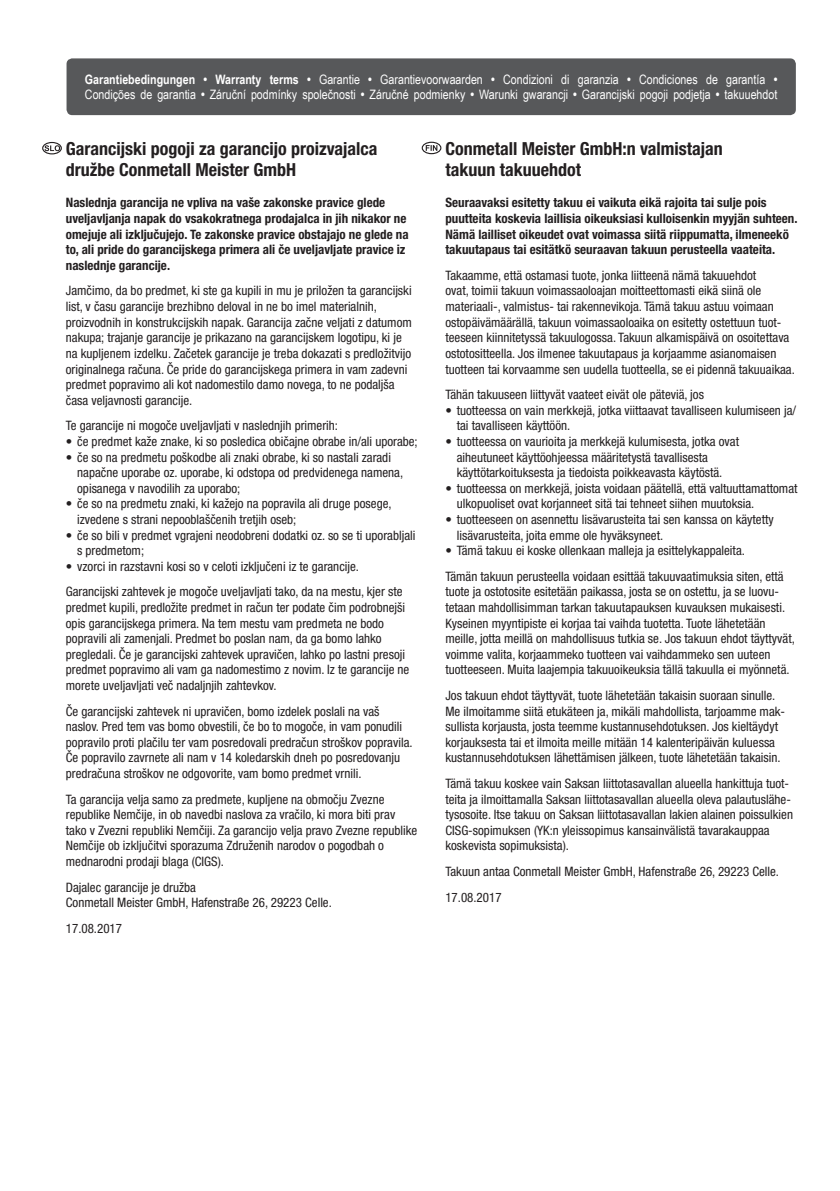
<style>
.page{position:relative;width:840px;height:1191px;background:#fff}
.page>*{position:absolute;margin:0;border:0;box-sizing:border-box;transform-origin:0 0}
.t1{font:700 condensed 18px/21.6px "Helvetica Neue LT Pro";color:#231f20}
.t2{font:condensed 13px/15.6px "Helvetica Neue LT Pro";color:#231f20}
.t3{font:700 condensed 13px/15.6px "Helvetica Neue LT Pro";color:#231f20}
.t4{font:13px/15.6px "Arial Narrow";color:#fff}
.s1{font-weight:700}
</style>
<div class="page">
<div style="left:66px;top:58px;width:729px;height:57px;background:#57585a;border-radius:6px"></div>
<div style="left:42px;top:142px;width:20px;height:12px;border:1px solid #231f20;border-radius:50%"></div>
<svg style="left:45px;top:145px;width:15px;height:6px"></svg>
<div style="left:421px;top:142px;width:20px;height:12px;border:1px solid #231f20;border-radius:50%"></div>
<svg style="left:425px;top:145px;width:12px;height:6px"></svg>
<p class="t4" style="left:85px;top:71px;width:693px"><span class="s1">Garantiebedingungen • Warranty terms •</span> Garantie <span class="s1">•</span> Garantievoorwaarden <span class="s1">•</span> Condizioni di garanzia <span class="s1">•</span> Condiciones de garantía <span class="s1">•<br></span>Condições de garantia <span class="s1">•</span> Záruční podmínky společnosti <span class="s1">•</span> Záručné podmienky <span class="s1">•</span> Warunki gwarancji <span class="s1">•</span> Garancijski pogoji podjetja <span class="s1">•</span> takuuehdot</p>
<h1 class="t1" style="left:66px;top:137px;width:313px">Garancijski pogoji za garancijo proizvajalca družbe Conmetall Meister GmbH</h1>
<p class="t3" style="left:66px;top:195px;width:344px">Naslednja garancija ne vpliva na vaše zakonske pravice glede uveljavljanja napak do vsakokratnega prodajalca in jih nikakor ne omejuje ali izključujejo. Te zakonske pravice obstajajo ne glede na to, ali pride do garancijskega primera ali če uveljavljate pravice iz naslednje garancije.</p>
<p class="t2" style="left:66px;top:283px;width:347px">Jamčimo, da bo predmet, ki ste ga kupili in mu je priložen ta garancijski list, v času garancije brezhibno deloval in ne bo imel materialnih, proizvodnih in konstrukcijskih napak. Garancija začne veljati z datumom nakupa; trajanje garancije je prikazano na garancijskem logotipu, ki je na kupljenem izdelku. Začetek garancije je treba dokazati s predložitvijo originalnega računa. Če pride do garancijskega primera in vam zadevni predmet popravimo ali kot nadomestilo damo novega, to ne podaljša časa veljavnosti garancije.</p>
<p class="t2" style="left:66px;top:418px;width:273px">Te garancije ni mogoče uveljavljati v naslednjih primerih:</p>
<p class="t2" style="left:66px;top:433px;width:353px">• če predmet kaže znake, ki so posledica običajne obrabe in/ali uporabe;</p>
<p class="t2" style="left:77px;top:449px;width:327px;text-indent:-11px">• če so na predmetu poškodbe ali znaki obrabe, ki so nastali zaradi napačne uporabe oz. uporabe, ki odstopa od predvidenega namena, opisanega v navodilih za uporabo;</p>
<p class="t2" style="left:77px;top:496px;width:316px;text-indent:-11px">• če so na predmetu znaki, ki kažejo na popravila ali druge posege, izvedene s strani nepooblaščenih tretjih oseb;</p>
<p class="t2" style="left:77px;top:527px;width:339px;text-indent:-11px">• če so bili v predmet vgrajeni neodobreni dodatki oz. so se ti uporabljali s predmetom;</p>
<p class="t2" style="left:66px;top:553px;width:338px;line-height:25.6px">• vzorci in razstavni kosi so v celoti izključeni iz te garancije.<br>Garancijski zahtevek je mogoče uveljavljati tako, da na mestu, kjer ste</p>
<p class="t2" style="left:66px;top:599px;width:345px">predmet kupili, predložite predmet in račun ter podate čim podrobnejši opis garancijskega primera. Na tem mestu vam predmeta ne bodo popravili ali zamenjali. Predmet bo poslan nam, da ga bomo lahko pregledali. Če je garancijski zahtevek upravičen, lahko po lastni presoji predmet popravimo ali vam ga nadomestimo z novim. Iz te garancije ne morete uveljavljati več nadaljnjih zahtevkov.</p>
<p class="t2" style="left:66px;top:703px;width:348px">Če garancijski zahtevek ni upravičen, bomo izdelek poslali na vaš naslov. Pred tem vas bomo obvestili, če bo to mogoče, in vam ponudili popravilo proti plačilu ter vam posredovali predračun stroškov popravila.<br>Če popravilo zavrnete ali nam v 14 koledarskih dneh po posredovanju predračuna stroškov ne odgovorite, vam bomo predmet vrnili.</p>
<p class="t2" style="left:66px;top:791px;width:353px">Ta garancija velja samo za predmete, kupljene na območju Zvezne republike Nemčije, in ob navedbi naslova za vračilo, ki mora biti prav tako v Zvezni republiki Nemčiji. Za garancijo velja pravo Zvezne republike Nemčije ob izključitvi sporazuma Združenih narodov o pogodbah o mednarodni prodaji blaga (CIGS).</p>
<p class="t2" style="left:66px;top:879px;width:267px">Dajalec garancije je družba<br>Conmetall Meister GmbH, Hafenstraße 26, 29223 Celle.</p>
<p class="t2" style="left:66px;top:920px;width:58px">17.08.2017</p>
<h1 class="t1" style="left:445px;top:137px;width:279px">Conmetall Meister GmbH:n valmistajan takuun takuuehdot</h1>
<p class="t3" style="left:445px;top:195px;width:353px">Seuraavaksi esitetty takuu ei vaikuta eikä rajoita tai sulje pois puutteita koskevia laillisia oikeuksiasi kulloisenkin myyjän suhteen.<br>Nämä lailliset oikeudet ovat voimassa siitä riippumatta, ilmeneekö takuutapaus tai esitätkö seuraavan takuun perusteella vaateita.</p>
<p class="t2" style="left:445px;top:267px;width:351px">Takaamme, että ostamasi tuote, jonka liitteenä nämä takuuehdot<br>ovat, toimii takuun voimassaoloajan moitteettomasti eikä siinä ole materiaali-, valmistus- tai rakennevikoja. Tämä takuu astuu voimaan ostopäivämäärällä, takuun voimassaoloaika on esitetty ostettuun tuot&shy;teeseen kiinnitetyssä takuulogossa. Takuun alkamispäivä on osoitettava ostotositteella. Jos ilmenee takuutapaus ja korjaamme asianomaisen tuotteen tai korvaamme sen uudella tuotteella, se ei pidennä takuuaikaa.</p>
<p class="t2" style="left:445px;top:386px;width:260px">Tähän takuuseen liittyvät vaateet eivät ole päteviä, jos</p>
<p class="t2" style="left:456px;top:402px;width:341px;text-indent:-11px">• tuotteessa on vain merkkejä, jotka viittaavat tavalliseen kulumiseen ja/ tai tavalliseen käyttöön.</p>
<p class="t2" style="left:456px;top:433px;width:284px;text-indent:-11px">• tuotteessa on vaurioita ja merkkejä kulumisesta, jotka ovat aiheutuneet käyttöohjeessa määritetystä tavallisesta käyttötarkoituksesta ja tiedoista poikkeavasta käytöstä.</p>
<p class="t2" style="left:456px;top:480px;width:342px;text-indent:-11px">• tuotteessa on merkkejä, joista voidaan päätellä, että valtuuttamattomat ulkopuoliset ovat korjanneet sitä tai tehneet siihen muutoksia.</p>
<p class="t2" style="left:456px;top:511px;width:318px;text-indent:-11px">• tuotteeseen on asennettu lisävarusteita tai sen kanssa on käytetty lisävarusteita, joita emme ole hyväksyneet.</p>
<p class="t2" style="left:445px;top:537px;width:339px;line-height:25.6px">• Tämä takuu ei koske ollenkaan malleja ja esittelykappaleita.<br>Tämän takuun perusteella voidaan esittää takuuvaatimuksia siten, että</p>
<p class="t2" style="left:445px;top:584px;width:351px">tuote ja ostotosite esitetään paikassa, josta se on ostettu, ja se luovu&shy;tetaan mahdollisimman tarkan takuutapauksen kuvauksen mukaisesti.<br>Kyseinen myyntipiste ei korjaa tai vaihda tuotetta. Tuote lähetetään meille, jotta meillä on mahdollisuus tutkia se. Jos takuun ehdot täyttyvät, voimme valita, korjaammeko tuotteen vai vaihdammeko sen uuteen tuotteeseen. Muita laajempia takuuoikeuksia tällä takuulla ei myönnetä.</p>
<p class="t2" style="left:445px;top:687px;width:341px">Jos takuun ehdot täyttyvät, tuote lähetetään takaisin suoraan sinulle.<br>Me ilmoitamme siitä etukäteen ja, mikäli mahdollista, tarjoamme mak&shy;sullista korjausta, josta teemme kustannusehdotuksen. Jos kieltäydyt korjauksesta tai et ilmoita meille mitään 14 kalenteripäivän kuluessa kustannusehdotuksen lähettämisen jälkeen, tuote lähetetään takaisin.</p>
<p class="t2" style="left:445px;top:775px;width:349px">Tämä takuu koskee vain Saksan liittotasavallan alueella hankittuja tuot&shy;teita ja ilmoittamalla Saksan liittotasavallan alueella oleva palautuslähe&shy;tysosoite. Itse takuu on Saksan liittotasavallan lakien alainen poissulkien CISG-sopimuksen (YK:n yleissopimus kansainvälistä tavarakauppaa koskevista sopimuksista).</p>
<p class="t2" style="left:445px;top:858px;width:335px;line-height:25.6px">Takuun antaa Conmetall Meister GmbH, Hafenstraße 26, 29223 Celle.<br>17.08.2017</p>
</div>
